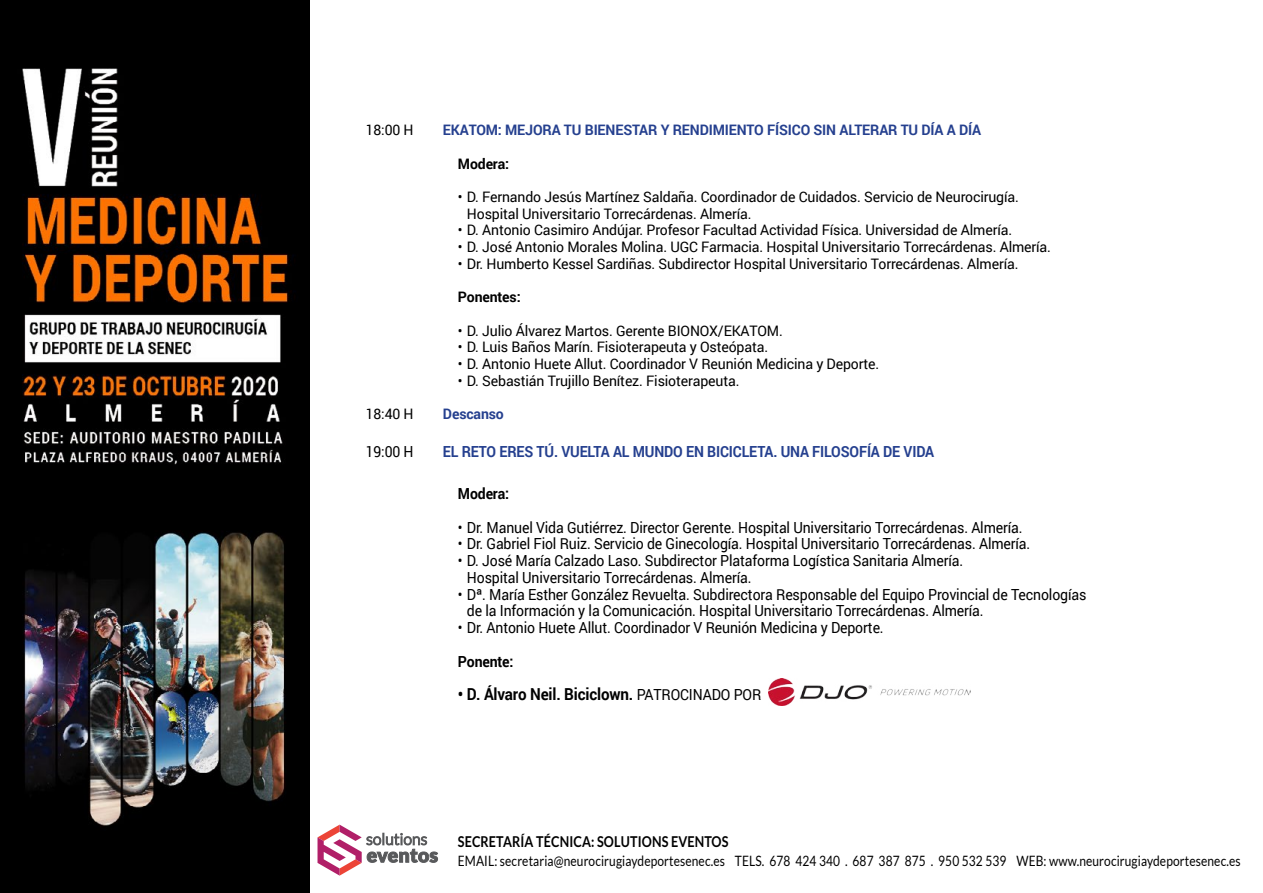
<style>
.page{position:relative;width:1263px;height:893px;background:#fff}
.page>*{position:absolute;margin:0;border:0;box-sizing:border-box;transform-origin:0 0}
.t1{font:700 16.5px "Roboto";letter-spacing:-.01em;color:#000;scale:.92 1}
.t2{font:15.3px/16.6px "Roboto";letter-spacing:-.01em;color:#000;scale:.92 1}
.t3{font:700 15.3px "Roboto";letter-spacing:-.01em;color:#25408f;scale:.92 1}
.t4{font:700 15.3px "Roboto";letter-spacing:-.01em;color:#000;scale:.92 1}
.t5{font:700 15px "Lato";letter-spacing:.01em;color:#000;scale:.84 1}
.t6{font:14.4px/16.6px "Roboto";letter-spacing:-.01em;color:#000}
.t7{font:700 14.4px "Roboto";letter-spacing:-.01em;color:#25408f}
.t8{font:700 14.4px "Roboto";letter-spacing:-.01em;color:#000}
.t9{font:14.25px "Lato";letter-spacing:.01em;color:#000;scale:.84 1}
.s1{font-weight:400;font-size:15.3px}
</style>
<div class="page">
<svg style="left:317px;top:825px;width:121px;height:51px"></svg>
<img style="left:0;top:0;width:309px;height:893px">
<img style="left:769px;top:678px;width:201px;height:28px">
<p class="t6" style="left:366px;top:121px;width:49px">18:00 H</p>
<p class="t7" style="left:443px;top:120px;width:540px">EKATOM: MEJORA TU BIENESTAR Y RENDIMIENTO FÍSICO SIN ALTERAR TU DÍA A DÍA</p>
<p class="t8" style="left:458px;top:153px;width:53px">Modera:</p>
<p class="t6" style="left:467px;top:188px;width:553px;text-indent:-9px">• D. Fernando Jesús Martínez Saldaña. Coordinador de Cuidados. Servicio de Neurocirugía.<br>Hospital Universitario Torrecárdenas. Almería.</p>
<p class="t6" style="left:458px;top:221px;width:556px">• D. Antonio Casimiro Andújar. Profesor Facultad Actividad Física. Universidad de Almería.</p>
<p class="t6" style="left:458px;top:238px;width:594px">• D. José Antonio Morales Molina. UGC Farmacia. Hospital Universitario Torrecárdenas. Almería.</p>
<p class="t6" style="left:458px;top:255px;width:562px">• Dr. Humberto Kessel Sardiñas. Subdirector Hospital Universitario Torrecárdenas. Almería.</p>
<p class="t8" style="left:458px;top:287px;width:64px">Ponentes:</p>
<p class="t6" style="left:458px;top:322px;width:326px">• D. Julio Álvarez Martos. Gerente BIONOX/EKATOM.</p>
<p class="t6" style="left:458px;top:338px;width:312px">• D. Luis Baños Marín. Fisioterapeuta y Osteópata.</p>
<p class="t6" style="left:458px;top:355px;width:423px">• D. Antonio Huete Allut. Coordinador V Reunión Medicina y Deporte.</p>
<p class="t6" style="left:458px;top:372px;width:283px">• D. Sebastián Trujillo Benítez. Fisioterapeuta.</p>
<p class="t6" style="left:366px;top:405px;width:49px">18:40 H</p>
<p class="t7" style="left:443px;top:404px;width:62px">Descanso</p>
<p class="t2" style="left:366px;top:443px;width:54px">19:00 H</p>
<p class="t3" style="left:443px;top:441px;width:535px">EL RETO ERES TÚ. VUELTA AL MUNDO EN BICICLETA. UNA FILOSOFÍA DE VIDA</p>
<p class="t4" style="left:458px;top:483px;width:57px">Modera:</p>
<p class="t2" style="left:458px;top:518px;width:615px">• Dr. Manuel Vida Gutiérrez. Director Gerente. Hospital Universitario Torrecárdenas. Almería.</p>
<p class="t2" style="left:458px;top:535px;width:624px">• Dr. Gabriel Fiol Ruiz. Servicio de Ginecología. Hospital Universitario Torrecárdenas. Almería.</p>
<p class="t2" style="left:467px;top:552px;width:541px;text-indent:-9px">• D. José María Calzado Laso. Subdirector Plataforma Logística Sanitaria Almería.<br>Hospital Universitario Torrecárdenas. Almería.</p>
<p class="t2" style="left:467px;top:585px;width:675px;text-indent:-9px">• Dª. María Esther González Revuelta. Subdirectora Responsable del Equipo Provincial de Tecnologías de la Información y la Comunicación. Hospital Universitario Torrecárdenas. Almería.</p>
<p class="t2" style="left:458px;top:619px;width:464px">• Dr. Antonio Huete Allut. Coordinador V Reunión Medicina y Deporte.</p>
<p class="t4" style="left:458px;top:650px;width:62px">Ponente:</p>
<p class="t1" style="left:458px;top:682px;width:331px">• D. Álvaro Neil. Biciclown. <span class="s1">PATROCINADO POR</span></p>
<p class="t5" style="left:458px;top:832px;width:324px">SECRETARÍA TÉCNICA: SOLUTIONS EVENTOS</p>
<p class="t9" style="left:458px;top:853px;width:933px">EMAIL: secretaria@neurocirugiaydeportesenec.es TELS. 678 424 340 . 687 387 875 . 950 532 539 WEB: www.neurocirugiaydeportesenec.es</p>
</div>
